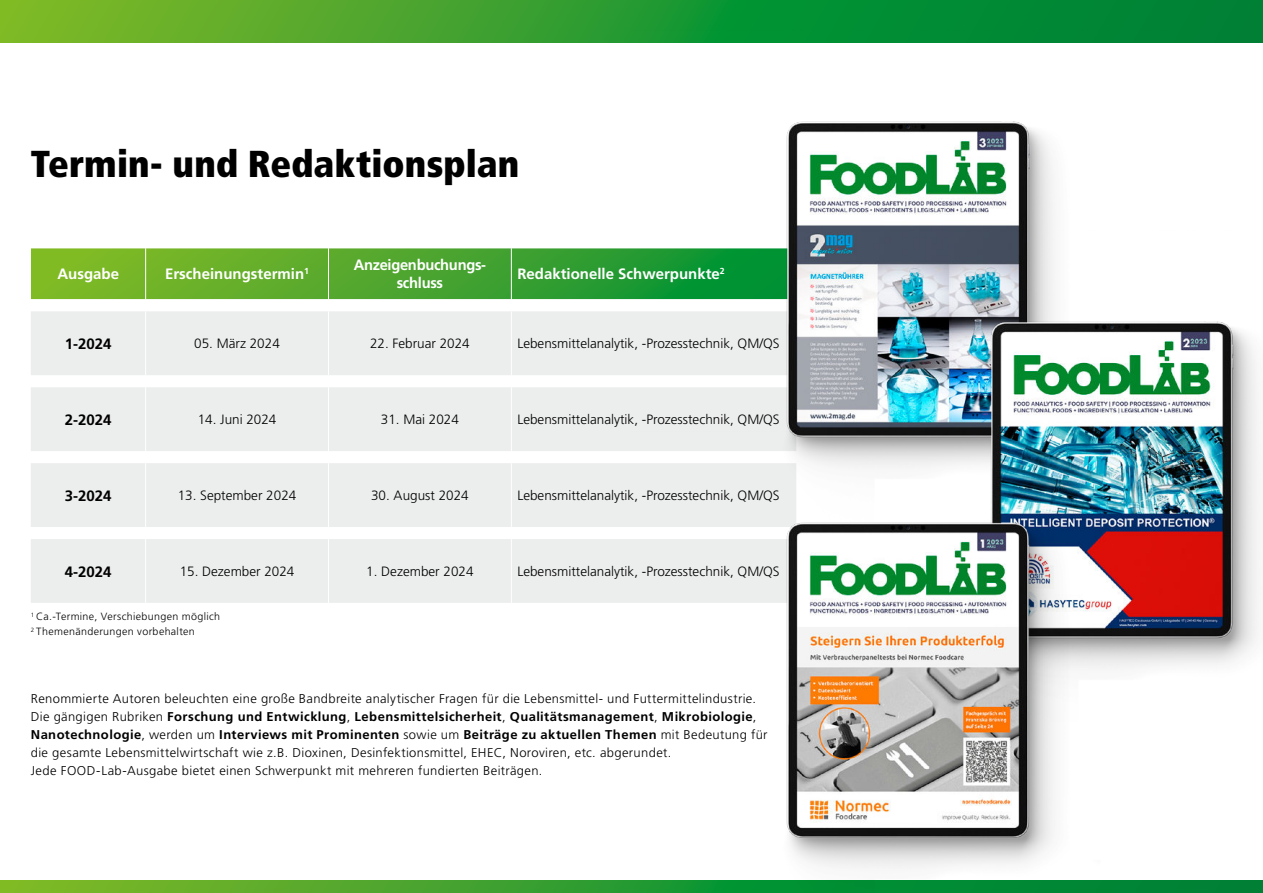
<style>
.page{position:relative;width:1263px;height:893px;background:#fff}
.page>*{position:absolute;margin:0;border:0;box-sizing:border-box;transform-origin:0 0}
.t1{font:900 condensed 37.5px "Frutiger LT Std";color:#000}
.t2{font:700 15px "Frutiger LT Std";color:#fff}
.t3{font:700 15px/18.1px "Frutiger LT Std";letter-spacing:-.02em;color:#fff;text-align:center}
.t4{font:700 15px "Frutiger LT Std";color:#000}
.t5{font:300 13.5px "Frutiger LT Std";color:#000}
.t6{font:300 12.75px/18px "Frutiger LT Std";letter-spacing:.025em;color:#000}
.t7{font:300 10.5px/15px "Frutiger LT Std";letter-spacing:.03em;color:#000}
.s1{font-weight:700}
</style>
<div class="page">
<svg style="left:0;top:880px;width:1263px;height:13px;background:#4da52d"></svg>
<svg style="left:31px;top:248px;width:600px;height:51px;background:#58aa2e"></svg>
<svg style="left:31px;top:311px;width:600px;height:292px;background:#eeefef"></svg>
<hr style="left:145px;top:248px;width:1px;height:51px;background:#fff">
<hr style="left:328px;top:248px;width:1px;height:51px;background:#fff">
<hr style="left:511px;top:248px;width:1px;height:51px;background:#fff">
<hr style="left:145px;top:311px;width:1px;height:64px;background:#fff">
<hr style="left:328px;top:311px;width:1px;height:64px;background:#fff">
<hr style="left:511px;top:311px;width:1px;height:64px;background:#fff">
<hr style="left:145px;top:387px;width:1px;height:64px;background:#fff">
<hr style="left:328px;top:387px;width:1px;height:64px;background:#fff">
<hr style="left:511px;top:387px;width:1px;height:64px;background:#fff">
<hr style="left:145px;top:463px;width:1px;height:64px;background:#fff">
<hr style="left:328px;top:463px;width:1px;height:64px;background:#fff">
<hr style="left:511px;top:463px;width:1px;height:64px;background:#fff">
<hr style="left:145px;top:539px;width:1px;height:64px;background:#fff">
<hr style="left:328px;top:539px;width:1px;height:64px;background:#fff">
<hr style="left:511px;top:539px;width:1px;height:64px;background:#fff">
<svg style="left:0;top:0;width:1263px;height:43px;background:#329c2f"></svg>
<img style="left:631px;top:31px;width:553px;height:400px">
<img style="left:835px;top:231px;width:423px;height:433px">
<img style="left:631px;top:431px;width:553px;height:462px">
<h1 class="t1" style="left:31px;top:148px;width:490px">Termin- und Redaktionsplan</h1>
<p class="t2" style="left:57px;top:268px;width:63px">Ausgabe</p>
<p class="t2" style="left:165px;top:268px;width:146px">Erscheinungstermin<sup>1</sup></p>
<p class="t3" style="left:354px;top:257px;width:134px">Anzeigenbuchungs&shy;schluss</p>
<p class="t2" style="left:517px;top:268px;width:209px">Redaktionelle Schwerpunkte<sup>2</sup></p>
<p class="t4" style="left:65px;top:337px;width:48px">1-2024</p>
<p class="t5" style="left:194px;top:337px;width:87px">05. März 2024</p>
<p class="t5" style="left:370px;top:337px;width:101px">22. Februar 2024</p>
<p class="t5" style="left:517px;top:337px;width:264px">Lebensmittelanalytik, -Prozesstechnik, QM/QS</p>
<p class="t4" style="left:65px;top:413px;width:48px">2-2024</p>
<p class="t5" style="left:198px;top:413px;width:80px">14. Juni 2024</p>
<p class="t5" style="left:381px;top:413px;width:80px">31. Mai 2024</p>
<p class="t5" style="left:517px;top:413px;width:264px">Lebensmittelanalytik, -Prozesstechnik, QM/QS</p>
<p class="t4" style="left:65px;top:489px;width:48px">3-2024</p>
<p class="t5" style="left:178px;top:489px;width:120px">13. September 2024</p>
<p class="t5" style="left:371px;top:489px;width:99px">30. August 2024</p>
<p class="t5" style="left:517px;top:489px;width:264px">Lebensmittelanalytik, -Prozesstechnik, QM/QS</p>
<p class="t4" style="left:65px;top:565px;width:48px">4-2024</p>
<p class="t5" style="left:180px;top:565px;width:116px">15. Dezember 2024</p>
<p class="t5" style="left:366px;top:565px;width:109px">1. Dezember 2024</p>
<p class="t5" style="left:517px;top:565px;width:264px">Lebensmittelanalytik, -Prozesstechnik, QM/QS</p>
<p class="t7" style="left:31px;top:610px;width:191px"><sup>1</sup> Ca.-Termine, Verschiebungen möglich<br><sup>2</sup> Themen änderungen vorbehalten</p>
<p class="t6" style="left:31px;top:690px;width:738px">Renommierte Autoren beleuchten eine große Bandbreite analytischer Fragen für die Lebensmittel- und Futtermittelindustrie.<br>Die gängigen Rubriken <span class="s1">Forschung und Entwicklung</span>, <span class="s1">Lebensmittelsicherheit</span>, <span class="s1">Qualitätsmanagement</span>, <span class="s1">Mikrobiologie</span>, <span class="s1">Nanotechnologie</span>, werden um <span class="s1">Interviews mit Prominenten</span> sowie um <span class="s1">Beiträge zu aktuellen Themen</span> mit Bedeutung für die gesamte Lebensmittelwirtschaft wie z.B. Dioxinen, Desinfektionsmittel, EHEC, Noroviren, etc. abgerundet.<br>Jede FOOD-Lab-Ausgabe bietet einen Schwerpunkt mit mehreren fundierten Beiträgen.</p>
</div>
